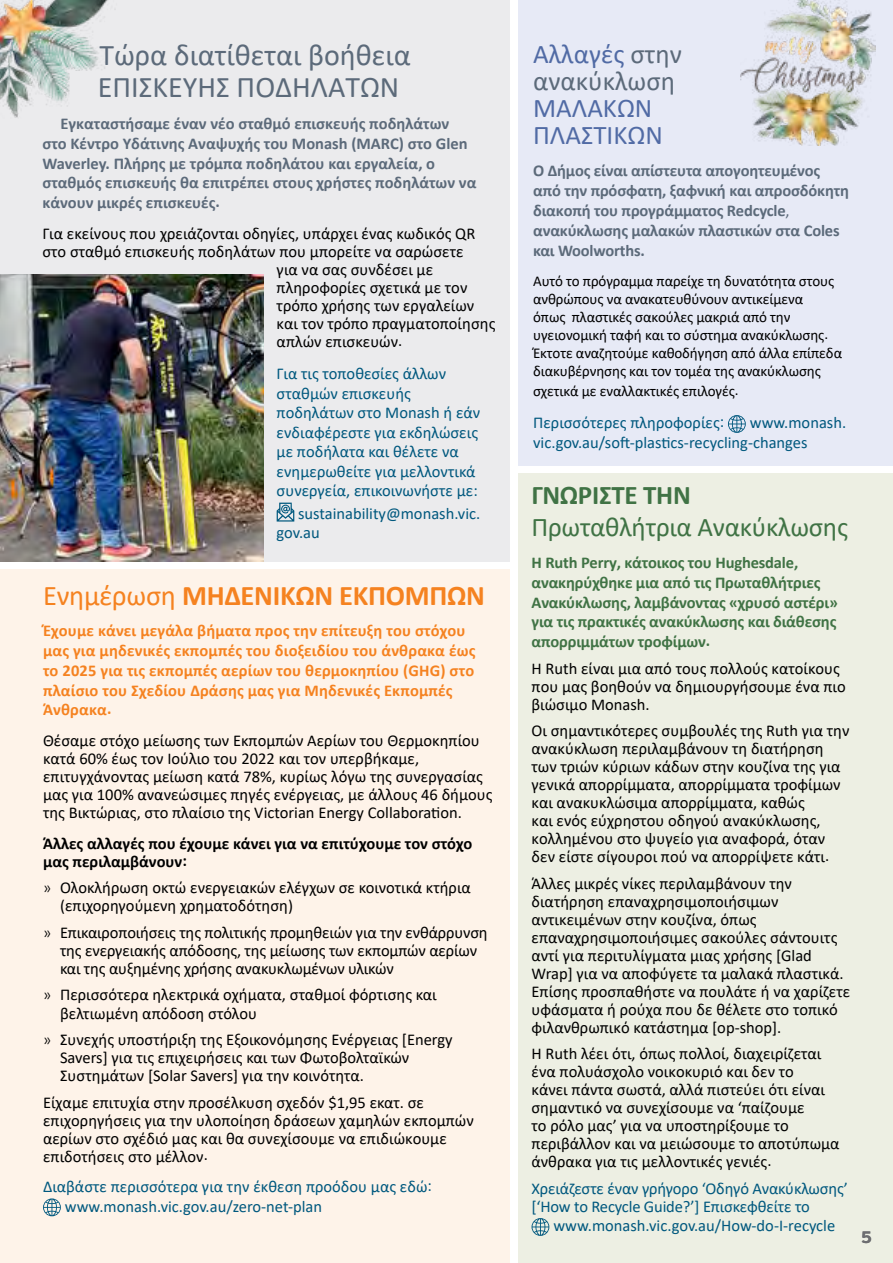
<style>
.page{position:relative;width:893px;height:1263px;background:#fff}
.page>*{position:absolute;margin:0;border:0;box-sizing:border-box;transform-origin:0 0}
.t1{font:30px/31.5px "Calibri";color:#5c6a7a}
.t2{font:700 28.5px "Calibri";letter-spacing:-.01em;color:#f58220}
.t3{font:27px/27px "Calibri";color:#516ba5}
.t4{font:27px/31.5px "Calibri";letter-spacing:-.01em;color:#407345}
.Para_1{font:16.5px/18px "Calibri";color:#000}
.Bullet_Point{font:16.5px/18px "Calibri";letter-spacing:-.005em;color:#000}
.First_Sentence{font:700 16.5px/19.8px "Calibri";color:#5c6a7a}
.More_Info{font:16.5px/19.5px "Calibri";color:#00587e}
.First_Sentence-2{font:700 16.5px/19.8px "Calibri";letter-spacing:.01em;color:#f58220}
.Para_1-2{font:16.5px/19.5px "Calibri";color:#00587e}
.First_Sentence-3{font:700 16.5px/19.8px "Calibri";letter-spacing:-.01em;color:#407345}
.Para_1-3{font:700 16.5px/18px "Calibri";color:#000}
.t5{font:700 16.5px "Filson Pro";color:#6d6e71}
.t6{font:15px/18px "Calibri";letter-spacing:-.01em;color:#000}
.s1{font-weight:400}
.s2{font-weight:300}
.s3{color:#5c6a7a}
.s4{font-weight:700}
</style>
<div class="page">
<div style="left:0;top:0;width:509px;height:561px;background:#ebebed"></div>
<div style="left:0;top:569px;width:509px;height:694px;background:#fef3e9"></div>
<div style="left:518px;top:0;width:375px;height:465px;background:#e7eaf6"></div>
<div style="left:518px;top:474px;width:375px;height:789px;background:#edefe3"></div>
<svg style="left:728px;top:415px;width:18px;height:18px"></svg>
<svg style="left:531px;top:1218px;width:18px;height:18px"></svg>
<img style="left:0;top:274px;width:264px;height:287px">
<img style="left:740px;top:0;width:135px;height:146px">
<svg style="left:277px;top:503px;width:17px;height:18px"></svg>
<svg style="left:43px;top:1198px;width:18px;height:18px"></svg>
<img style="left:0;top:0;width:108px;height:118px">
<h1 class="t1" style="left:98px;top:39px;width:314px">Τώρα διατίθεται βοήθεια<br>ΕΠΙΣΚΕΥΗΣ ΠΟΔΗΛΑΤΩΝ</h1>
<h3 class="First_Sentence" style="left:42px;top:113px;width:435px;text-indent:18px">Εγκαταστήσαμε έναν νέο σταθμό επισκευής ποδηλάτων στο Κέντρο Υδάτινης Αναψυχής του Monash (MARC) στο Glen Waverley. Πλήρης με τρόμπα ποδηλάτου και εργαλεία, ο σταθμός επισκευής θα επιτρέπει στους χρήστες ποδηλάτων να κάνουν μικρές επισκευές.</h3>
<p class="Para_1" style="left:42px;top:224px;width:434px">Για εκείνους που χρειάζονται οδηγίες, υπάρχει ένας κωδικός QR</p>
<p class="Para_1" style="left:42px;top:242px;width:423px">στο σταθμό επισκευής ποδηλάτων που μπορείτε να σαρώσετε</p>
<p class="Para_1" style="left:277px;top:260px;width:158px">για να σας συνδέσει με</p>
<p class="Para_1" style="left:277px;top:278px;width:192px">πληροφορίες σχετικά με τον</p>
<p class="Para_1" style="left:277px;top:296px;width:199px">τρόπο χρήσης των εργαλείων</p>
<p class="Para_1" style="left:277px;top:314px;width:220px">και τον τρόπο πραγματοποίησης</p>
<p class="Para_1" style="left:277px;top:332px;width:127px">απλών επισκευών.</p>
<p class="Para_1-2" style="left:277px;top:364px;width:205px">Για τις τοποθεσίες άλλων σταθμών επισκευής ποδηλάτων στο Monash ή εάν ενδιαφέρεστε για εκδηλώσεις με ποδήλατα και θέλετε να ενημερωθείτε για μελλοντικά συνεργεία, επικοινωνήστε με:</p>
<p class="Para_1-2" style="left:277px;top:503px;width:205px;text-indent:21px">sustainability@monash.vic. gov.au</p>
<h1 class="t2" style="left:43px;top:575px;width:443px"><span class="s1">Ενημέρωση</span> ΜΗΔΕΝΙΚΩΝ ΕΚΠΟΜΠΩΝ</h1>
<h3 class="First_Sentence-2" style="left:43px;top:621px;width:434px">Έχουμε κάνει μεγάλα βήματα προς την επίτευξη του στόχου μας για μηδενικές εκπομπές του διοξειδίου του άνθρακα έως το 2025 για τις εκπομπές αερίων του θερμοκηπίου (GHG) στο πλαίσιο του Σχεδίου Δράσης μας για Μηδενικές Εκπομπές Άνθρακα.</h3>
<p class="Para_1" style="left:43px;top:731px;width:451px">Θέσαμε στόχο μείωσης των Εκπομπών Αερίων του Θερμοκηπίου κατά 60% έως τον Ιούλιο του 2022 και τον υπερβήκαμε, επιτυγχάνοντας μείωση κατά 78%, κυρίως λόγω της συνεργασίας μας για 100% ανανεώσιμες πηγές ενέργειας, με άλλους 46 δήμους της Βικτώριας, στο πλαίσιο της Victorian Energy Collaboration.</p>
<p class="Para_1-3" style="left:43px;top:834px;width:431px">Άλλες αλλαγές που έχουμε κάνει για να επιτύχουμε τον στόχο μας περιλαμβάνουν:</p>
<p class="Bullet_Point" style="left:60px;top:878px;width:412px;text-indent:-17px"><span class="s2">»</span> Ολοκλήρωση οκτώ ενεργειακών ελέγχων σε κοινοτικά κτήρια (επιχορηγούμενη χρηματοδότηση)</p>
<p class="Bullet_Point" style="left:60px;top:923px;width:429px;text-indent:-17px"><span class="s2">»</span> Επικαιροποιήσεις της πολιτικής προμηθειών για την ενθάρρυνση της ενεργειακής απόδοσης, της μείωσης των εκπομπών αερίων και της αυξημένης χρήσης ανακυκλωμένων υλικών</p>
<p class="Bullet_Point" style="left:60px;top:985px;width:378px;text-indent:-17px"><span class="s2">»</span> Περισσότερα ηλεκτρικά οχήματα, σταθμοί φόρτισης και βελτιωμένη απόδοση στόλου</p>
<p class="Bullet_Point" style="left:60px;top:1030px;width:394px;text-indent:-17px"><span class="s2">»</span> Συνεχής υποστήριξη της Εξοικονόμησης Ενέργειας [Energy<br>Savers] για τις επιχειρήσεις και των Φωτοβολταϊκών<br>Συστημάτων [Solar Savers] για την κοινότητα.</p>
<p class="Para_1" style="left:43px;top:1092px;width:432px">Είχαμε επιτυχία στην προσέλκυση σχεδόν $1,95 εκατ. σε επιχορηγήσεις για την υλοποίηση δράσεων χαμηλών εκπομπών αερίων στο σχέδιό μας και θα συνεχίσουμε να επιδιώκουμε επιδοτήσεις στο μέλλον.</p>
<p class="More_Info" style="left:65px;top:1176px;width:369px;text-indent:-22px">Διαβάστε περισσότερα για την έκθεση προόδου μας εδώ: www.monash.vic.gov.au/zero-net-plan</p>
<h1 class="t3" style="left:533px;top:40px;width:150px">Αλλαγές <span class="s3">στην ανακύκλωση<br></span>ΜΑΛΑΚΩΝ<br>ΠΛΑΣΤΙΚΩΝ</h1>
<h3 class="First_Sentence" style="left:533px;top:161px;width:317px">Ο Δήμος είναι απίστευτα απογοητευμένος από την πρόσφατη, ξαφνική και απροσδόκητη διακοπή του προγράμματος Redcycle<span class="s1">, </span>ανακύκλωσης μαλακών πλαστικών στα Coles και Woolworths.</h3>
<p class="t6" style="left:533px;top:272px;width:311px">Αυτό το πρόγραμμα παρείχε τη δυνατότητα στους ανθρώπους να ανακατευθύνουν αντικείμενα<br>όπως πλαστικές σακούλες μακριά από την υγειονομική ταφή και το σύστημα ανακύκλωσης.<br>Έκτοτε αναζητούμε καθοδήγηση από άλλα επίπεδα διακυβέρνησης και τον τομέα της ανακύκλωσης</p>
<p class="t6" style="left:533px;top:382px;width:207px">σχετικά με εναλλακτικές επιλογές.</p>
<p class="More_Info" style="left:533px;top:413px;width:193px">Περισσότερες πληροφορίες:</p>
<p class="More_Info" style="left:533px;top:413px;width:315px;text-indent:217px">www.monash. vic.gov.au/soft-plastics-recycling-changes</p>
<h1 class="t4" style="left:531px;top:479px;width:318px"><span class="s4">ΓΝΩΡΙΣΤΕ ΤΗΝ<br></span>Πρωταθλήτρια Ανακύκλωσης</h1>
<h3 class="First_Sentence-3" style="left:531px;top:552px;width:308px">Η Ruth Perry, κάτοικος του Hughesdale, ανακηρύχθηκε μια από τις Πρωταθλήτριες Ανακύκλωσης, λαμβάνοντας «χρυσό αστέρι» για τις πρακτικές ανακύκλωσης και διάθεσης απορριμμάτων τροφίμων.</h3>
<p class="Para_1" style="left:531px;top:659px;width:316px">Η Ruth είναι μια από τους πολλούς κατοίκους που μας βοηθούν να δημιουργήσουμε ένα πιο βιώσιμο Monash.</p>
<p class="Para_1" style="left:531px;top:721px;width:319px">Οι σημαντικότερες συμβουλές της Ruth για την ανακύκλωση περιλαμβάνουν τη διατήρηση των τριών κύριων κάδων στην κουζίνα της για γενικά απορρίμματα, απορρίμματα τροφίμων και ανακυκλώσιμα απορρίμματα, καθώς<br>και ενός εύχρηστου οδηγού ανακύκλωσης, κολλημένου στο ψυγείο για αναφορά, όταν δεν είστε σίγουροι πού να απορρίψετε κάτι.</p>
<p class="Para_1" style="left:531px;top:874px;width:320px">Άλλες μικρές νίκες περιλαμβάνουν την διατήρηση επαναχρησιμοποιήσιμων αντικειμένων στην κουζίνα, όπως επαναχρησιμοποιήσιμες σακούλες σάντουιτς αντί για περιτυλίγματα μιας χρήσης [Glad Wrap] για να αποφύγετε τα μαλακά πλαστικά.<br>Επίσης προσπαθήστε να πουλάτε ή να χαρίζετε υφάσματα ή ρούχα που δε θέλετε στο τοπικό φιλανθρωπικό κατάστημα [op-shop].</p>
<p class="Para_1" style="left:531px;top:1044px;width:310px">Η Ruth λέει ότι, όπως πολλοί, διαχειρίζεται ένα πολυάσχολο νοικοκυριό και δεν το<br>κάνει πάντα σωστά, αλλά πιστεύει ότι είναι σημαντικό να συνεχίσουμε να ‘παίζουμε<br>το ρόλο μας’ για να υποστηρίξουμε το περιβάλλον και να μειώσουμε το αποτύπωμα άνθρακα για τις μελλοντικές γενιές.</p>
<p class="More_Info" style="left:531px;top:1179px;width:318px;line-height:18px">Χρειάζεστε έναν γρήγορο ‘Οδηγό Ανακύκλωσης’ [‘How to Recycle Guide?’] Επισκεφθείτε το</p>
<p class="More_Info" style="left:553px;top:1216px;width:283px">www.monash.vic.gov.au/How-do-I-recycle</p>
<p class="t5" style="left:861px;top:1226px;width:12px">5</p>
</div>
